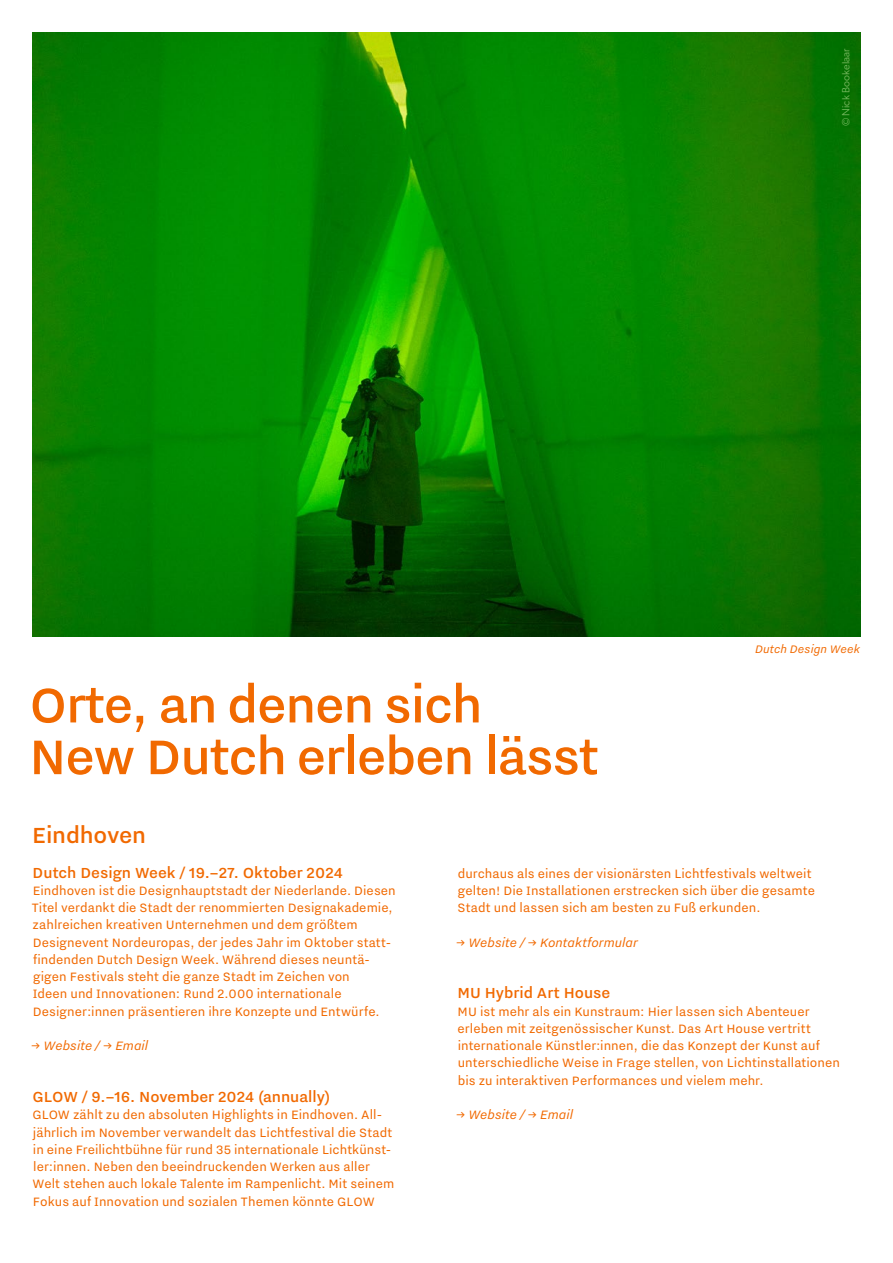
<style>
.page{position:relative;width:893px;height:1263px;background:#fff}
.page>*{position:absolute;margin:0;border:0;box-sizing:border-box;transform-origin:0 0}
.t1{font:500 60px/51.8px "Nitti Grotesk";letter-spacing:-.02em;color:#f16900}
.t2{font:500 27px "Nitti Grotesk";letter-spacing:-.01em;color:#f16900}
.t3{font:500 18px "Nitti Grotesk";color:#f16900}
.t4{font:15px/17.2px "Nitti Grotesk";letter-spacing:.005em;color:#f16900}
.t5{font:italic 15px "Nitti Grotesk";letter-spacing:.005em;color:#f16900}
.t6{font:italic 13.5px "Nitti Grotesk";letter-spacing:.01em;color:#f16900}
.t7{font:10.5px "Gibson";letter-spacing:.015em;color:#76b85f}
</style>
<div class="page">
<img style="left:32px;top:32px;width:829px;height:605px">
<p class="t7" style="left:839px;top:126px;width:80px;rotate:-90deg">© Nick Bookelaar</p>
<h1 class="t1" style="left:29px;top:677px;width:571px">Orte, an denen sich<br>New Dutch erleben lässt</h1>
<p class="t6" style="left:755px;top:642px;width:106px">Dutch Design Week</p>
<h2 class="t2" style="left:32px;top:820px;width:115px">Eindhoven</h2>
<p class="t3" style="left:33px;top:862px;width:312px">Dutch Design Week / 19.–27. Oktober 2024</p>
<p class="t4" style="left:32px;top:881px;width:365px">Eindhoven ist die Designhauptstadt der Niederlande. Diesen Titel verdankt die Stadt der renommierten Designakademie, zahlreichen kreativen Unternehmen und dem größtem Designevent Nordeuropas, der jedes Jahr im Oktober statt&shy;findenden Dutch Design Week. Während dieses neuntä&shy;gigen Festivals steht die ganze Stadt im Zeichen von<br>Ideen und Innovationen: Rund 2.000 internationale Designer:innen präsentieren ihre Konzepte und Entwürfe.</p>
<p class="t5" style="left:31px;top:1037px;width:118px">→ Website / → Email</p>
<p class="t3" style="left:32px;top:1086px;width:299px">GLOW / 9.–16. November 2024 (annually)</p>
<p class="t4" style="left:32px;top:1106px;width:363px">GLOW zählt zu den absoluten Highlights in Eindhoven. All&shy;jährlich im November verwandelt das Lichtfestival die Stadt in eine Freilichtbühne für rund 35 internationale Lichtkünst&shy;ler:innen. Neben den beeindruckenden Werken aus aller Welt stehen auch lokale Talente im Rampenlicht. Mit seinem Fokus auf Innovation und sozialen Themen könnte GLOW</p>
<p class="t4" style="left:457px;top:864px;width:359px">durchaus als eines der visionärsten Lichtfestivals weltweit gelten! Die Installationen erstrecken sich über die gesamte<br>Stadt und lassen sich am besten zu Fuß erkunden.</p>
<p class="t5" style="left:456px;top:934px;width:183px">→ Website / → Kontaktformular</p>
<p class="t3" style="left:457px;top:983px;width:155px">MU Hybrid Art House</p>
<p class="t4" style="left:458px;top:1002px;width:384px">MU ist mehr als ein Kunstraum: Hier lassen sich Abenteuer erleben mit zeitgenössischer Kunst. Das Art House vertritt internationale Künstler:innen, die das Konzept der Kunst auf unterschiedliche Weise in Frage stellen, von Lichtinstallationen bis zu interaktiven Performances und vielem mehr.</p>
<p class="t5" style="left:456px;top:1106px;width:118px">→ Website / → Email</p>
</div>
